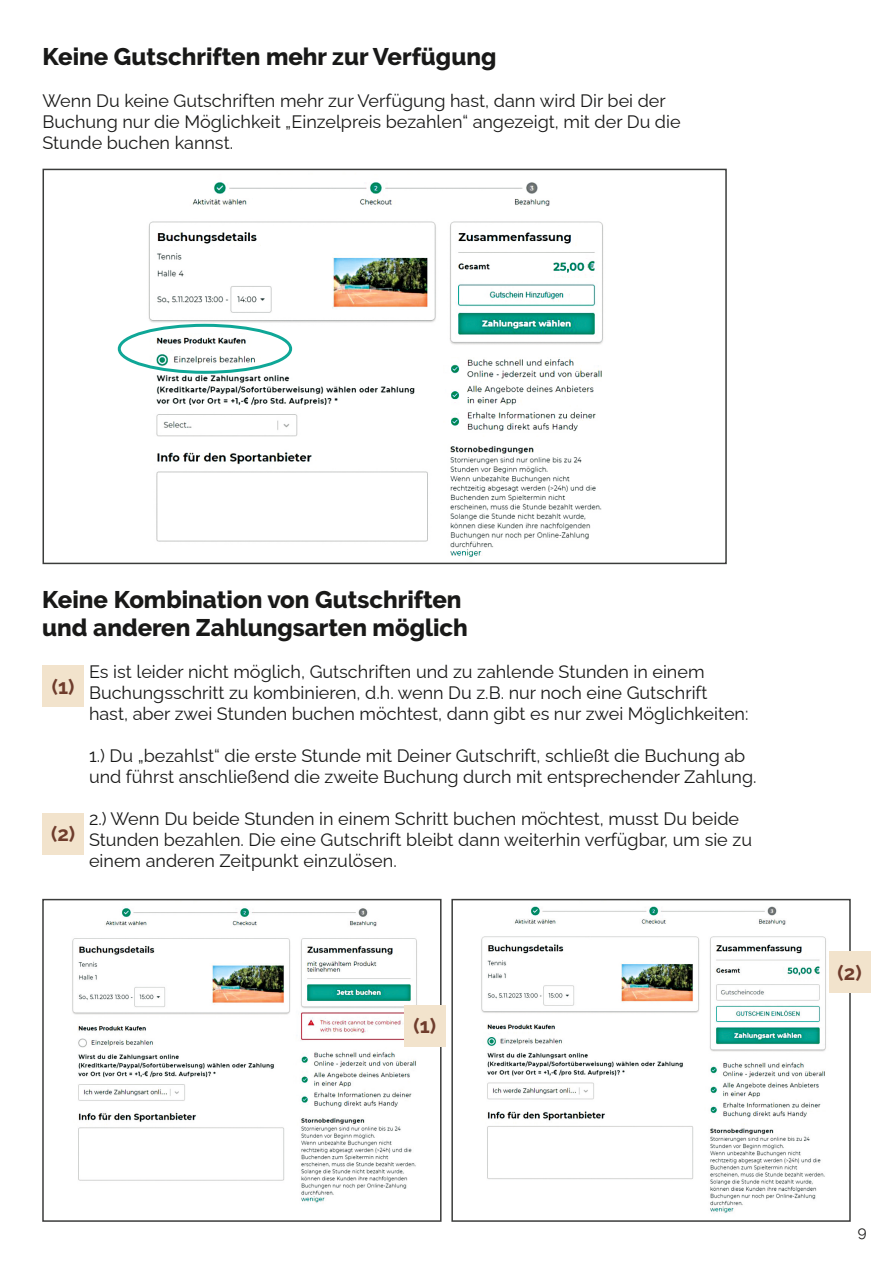
<style>
.page{position:relative;width:893px;height:1263px;background:#fff}
.page>*{position:absolute;margin:0;border:0;box-sizing:border-box;transform-origin:0 0}
.t1{font:800 24px/28.5px "Raleway";color:#191918}
.t2{font:700 20.4px "Raleway";color:#6f3c2c}
.t3{font:18px/21px "Raleway";color:#191918}
.t4{font:15px "Raleway";color:#191918}
</style>
<div class="page">
<img style="left:72px;top:908px;width:367px;height:295px">
<div style="left:42px;top:899px;width:400px;height:323px;border:2px solid #3b3c3b"></div>
<img style="left:481px;top:906px;width:367px;height:307px">
<div style="left:451px;top:899px;width:400px;height:323px;border:2px solid #3b3c3b"></div>
<div style="left:829px;top:952px;width:41px;height:41px;background:#f2e3cc"></div>
<div style="left:404px;top:1005px;width:41px;height:41px;background:#f2e3cc"></div>
<div style="left:43px;top:665px;width:41px;height:42px;background:#f2e3cc"></div>
<img style="left:117px;top:182px;width:486px;height:376px">
<div style="left:43px;top:169px;width:684px;height:395px;border:2px solid #3b3c3b"></div>
<div style="left:118px;top:324px;width:174px;height:50px;border:3px solid #0fa797;border-radius:50%"></div>
<div style="left:43px;top:813px;width:41px;height:41px;background:#f2e3cc"></div>
<h1 class="t1" style="left:43px;top:43px;width:455px">Keine Gutschriften mehr zur Verfügung</h1>
<p class="t3" style="left:43px;top:88px;width:640px">Wenn Du keine Gutschriften mehr zur Verfügung hast, dann wird Dir bei der<br>Buchung nur die Möglichkeit „Einzelpreis bezahlen“ angezeigt, mit der Du die<br>Stunde buchen kannst.</p>
<h1 class="t1" style="left:42px;top:585px;width:427px">Keine Kombination von Gutschriften und anderen Zahlungsarten möglich</h1>
<p class="t3" style="left:89px;top:659px;width:661px">Es ist leider nicht möglich, Gutschriften und zu zahlende Stunden in einem<br>Buchungsschritt zu kombinieren, d.h. wenn Du z.B. nur noch eine Gutschrift hast, aber zwei Stunden buchen möchtest, dann gibt es nur zwei Möglichkeiten:</p>
<p class="t3" style="left:89px;top:743px;width:669px">1.) Du „bezahlst“ die erste Stunde mit Deiner Gutschrift, schließt die Buchung ab und führst anschließend die zweite Buchung durch mit entsprechender Zahlung.</p>
<p class="t3" style="left:89px;top:806px;width:664px">2.) Wenn Du beide Stunden in einem Schritt buchen möchtest, musst Du beide<br>Stunden bezahlen. Die eine Gutschrift bleibt dann weiterhin verfügbar, um sie zu einem anderen Zeitpunkt einzulösen.</p>
<p class="t2" style="left:52px;top:671px;width:24px">(1)</p>
<p class="t2" style="left:51px;top:818px;width:26px">(2)</p>
<p class="t2" style="left:413px;top:1010px;width:24px">(1)</p>
<p class="t2" style="left:838px;top:957px;width:26px">(2)</p>
<p class="t4" style="left:858px;top:1219px;width:10px">9</p>
</div>
